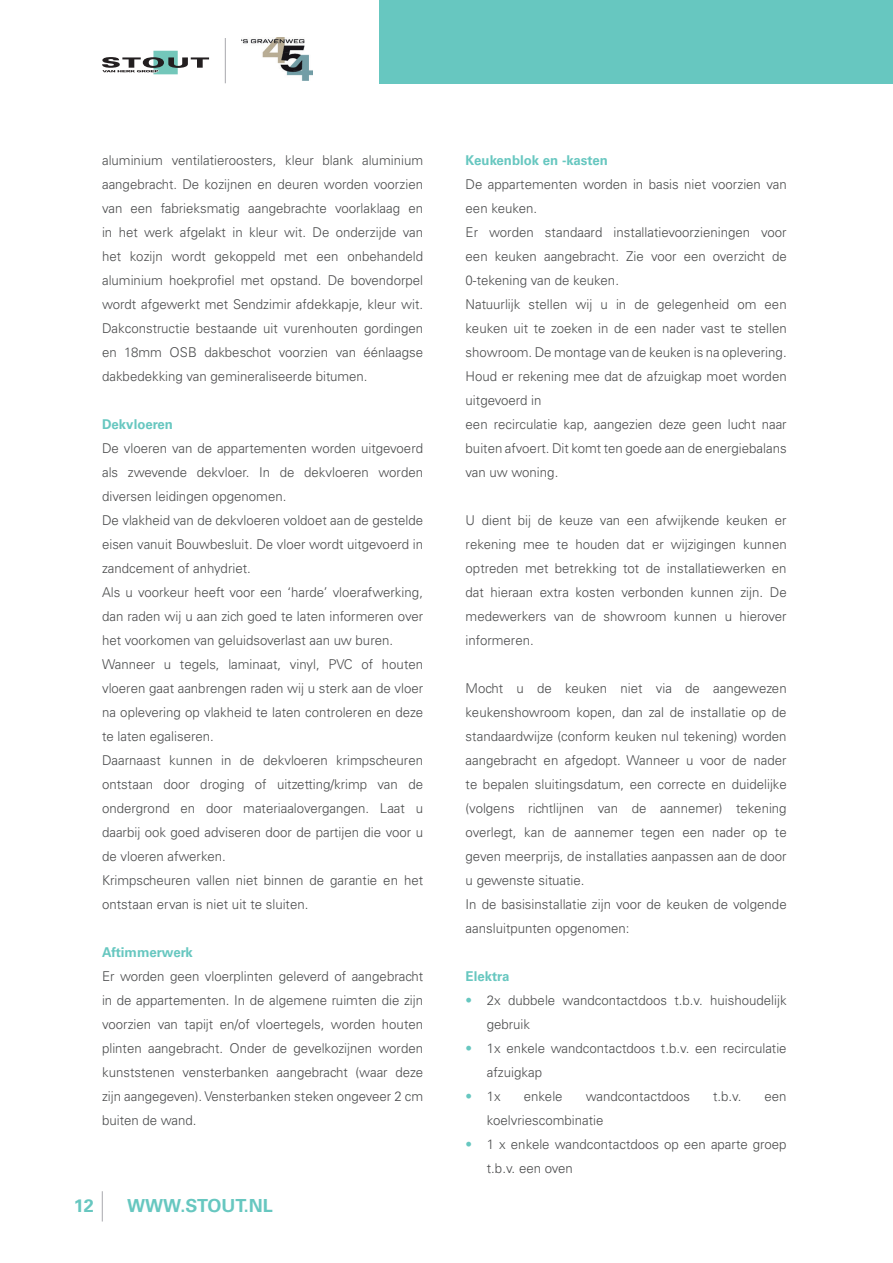
<style>
.page{position:relative;width:893px;height:1263px;background:#fff}
.page>*{position:absolute;margin:0;border:0;box-sizing:border-box;transform-origin:0 0}
.t1{font:700 18px "Univers LT Std";color:#67c7c0}
.t2{font:300 13.5px/24px "Univers LT Std";color:#4b4c4d}
.t3{font:700 13.5px "Univers LT Std";color:#67c7c0}
.s1{color:#67c7c0}
</style>
<div class="page">
<hr style="left:102px;top:1191px;width:1px;height:30px;background:#a8a9ad">
<svg style="left:102px;top:51px;width:107px;height:23px"></svg>
<hr style="left:225px;top:38px;width:1px;height:45px;background:#a8a9ad">
<div style="left:379px;top:0;width:514px;height:84px;background:#67c7c0"></div>
<img style="left:242px;top:37px;width:71px;height:44px">
<p class="t2" style="left:102px;top:148px;width:323px;text-align:justify">aluminium ventilatieroosters, kleur blank aluminium aangebracht. De kozijnen en deuren worden voorzien van een fabrieksmatig aangebrachte voorlaklaag en in het werk afgelakt in kleur wit. De onderzijde van het kozijn wordt gekoppeld met een onbehandeld aluminium hoekprofiel met opstand. De bovendorpel wordt afgewerkt met Sendzimir afdekkapje, kleur wit.<br>Dakconstructie bestaande uit vurenhouten gordingen en 18mm OSB dakbeschot voorzien van éénlaagse dakbedekking van gemineraliseerde bitumen.</p>
<p class="t3" style="left:102px;top:416px;width:72px">Dekvloeren</p>
<p class="t2" style="left:102px;top:436px;width:323px">De vloeren van de appartementen worden uitgevoerd als zwevende dekvloer. In de dekvloeren worden diversen leidingen opgenomen.<br>De vlakheid van de dekvloeren voldoet aan de gestelde eisen vanuit Bouwbesluit. De vloer wordt uitgevoerd in zandcement of anhydriet.<br>Als u voorkeur heeft voor een ‘harde’ vloerafwerking, dan raden wij u aan zich goed te laten informeren over het voorkomen van geluidsoverlast aan uw buren.<br>Wanneer u tegels, laminaat, vinyl, PVC of houten vloeren gaat aanbrengen raden wij u sterk aan de vloer na oplevering op vlakheid te laten controleren en deze te laten egaliseren.<br>Daarnaast kunnen in de dekvloeren krimpscheuren ontstaan door droging of uitzetting/krimp van de ondergrond en door materiaalovergangen. Laat u daarbij ook goed adviseren door de partijen die voor u de vloeren afwerken.<br>Krimpscheuren vallen niet binnen de garantie en het ontstaan ervan is niet uit te sluiten.</p>
<p class="t3" style="left:102px;top:944px;width:92px">Aftimmerwerk</p>
<p class="t2" style="left:102px;top:964px;width:323px;text-align:justify">Er worden geen vloerplinten geleverd of aangebracht in de appartementen. In de algemene ruimten die zijn voorzien van tapijt en/of vloertegels, worden houten plinten aangebracht. Onder de gevelkozijnen worden kunststenen vensterbanken aangebracht (waar deze zijn aangegeven). Vensterbanken steken ongeveer 2 cm buiten de wand.</p>
<h1 class="t1" style="left:74px;top:1195px;width:22px">12</h1>
<h1 class="t1" style="left:127px;top:1195px;width:147px">WWW.STOUT.NL</h1>
<p class="t3" style="left:466px;top:152px;width:144px">Keukenblok en -kasten</p>
<p class="t2" style="left:466px;top:172px;width:323px">De appartementen worden in basis niet voorzien van een keuken.<br>Er worden standaard installatievoorzieningen voor een keuken aangebracht. Zie voor een overzicht de 0-tekening van de keuken.<br>Natuurlijk stellen wij u in de gelegenheid om een keuken uit te zoeken in de een nader vast te stellen showroom. De montage van de keuken is na oplevering.<br>Houd er rekening mee dat de afzuigkap moet worden uitgevoerd in<br>een recirculatie kap, aangezien deze geen lucht naar buiten afvoert. Dit komt ten goede aan de energiebalans van uw woning.</p>
<p class="t2" style="left:466px;top:508px;width:323px;text-align:justify">U dient bij de keuze van een afwijkende keuken er rekening mee te houden dat er wijzigingen kunnen optreden met betrekking tot de installatiewerken en dat hieraan extra kosten verbonden kunnen zijn. De medewerkers van de showroom kunnen u hierover informeren.</p>
<p class="t2" style="left:466px;top:676px;width:323px">Mocht u de keuken niet via de aangewezen keukenshowroom kopen, dan zal de installatie op de standaardwijze (conform keuken nul tekening) worden aangebracht en afgedopt. Wanneer u voor de nader te bepalen sluitingsdatum, een correcte en duidelijke (volgens richtlijnen van de aannemer) tekening overlegt, kan de aannemer tegen een nader op te geven meerprijs, de installaties aanpassen aan de door u gewenste situatie.<br>In de basisinstallatie zijn voor de keuken de volgende aansluitpunten opgenomen:</p>
<p class="t3" style="left:466px;top:968px;width:45px">Elektra</p>
<p class="t2" style="left:487px;top:988px;width:301px;text-indent:-21px"><span class="s1">•</span> 2x dubbele wandcontactdoos t.b.v. huishoudelijk gebruik</p>
<p class="t2" style="left:487px;top:1036px;width:301px;text-indent:-21px"><span class="s1">•</span> 1x enkele wandcontactdoos t.b.v. een recirculatie afzuigkap</p>
<p class="t2" style="left:466px;top:1084px;width:37px"><span class="s1">•</span> 1x</p>
<p class="t2" style="left:524px;top:1084px;width:40px">enkele</p>
<p class="t2" style="left:586px;top:1084px;width:106px">wandcontactdoos</p>
<p class="t2" style="left:713px;top:1084px;width:30px">t.b.v.</p>
<p class="t2" style="left:765px;top:1084px;width:24px">een</p>
<p class="t2" style="left:487px;top:1108px;width:118px">koelvriescombinatie</p>
<p class="t2" style="left:487px;top:1132px;width:301px;text-indent:-21px"><span class="s1">•</span> 1 x enkele wandcontactdoos op een aparte groep t.b.v. een oven</p>
</div>
